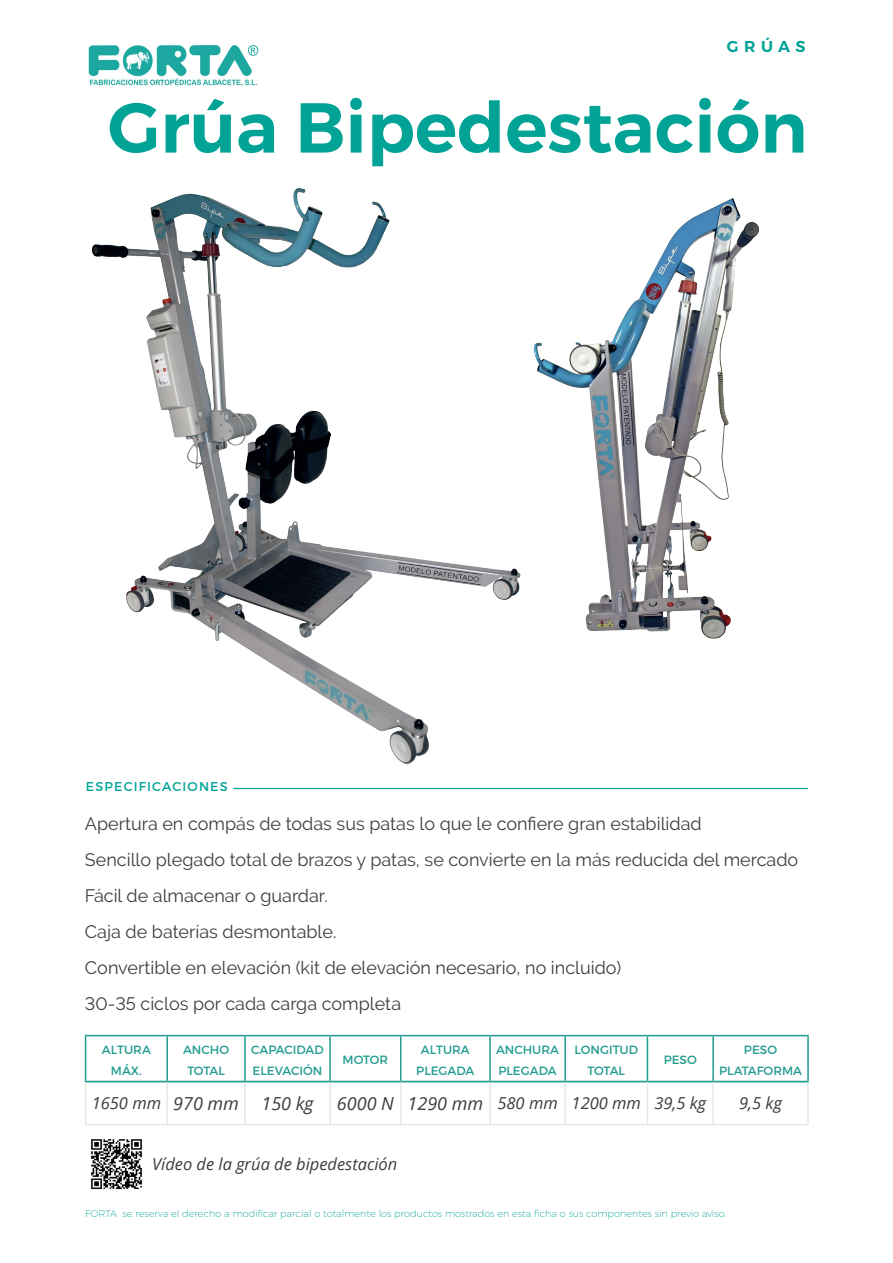
<style>
.page{position:relative;width:893px;height:1263px;background:#fff}
.page>*{position:absolute;margin:0;border:0;box-sizing:border-box;transform-origin:0 0}
.t1{font:600 70.5px "Montserrat";color:#00a395}
.t2{font:18px/36px "Raleway";color:#3e3e3f}
.t3{font:italic 18px "Open Sans";color:#3e3e3f}
.t4{font:italic 16.5px "Open Sans";color:#3e3e3f}
.t5{font:600 15.75px "Montserrat";letter-spacing:.35em;color:#00a395}
.t6{font:12.75px "Montserrat";letter-spacing:.09em;color:#00a395}
.t7{font:12px/21.6px "Montserrat";color:#219b8f;text-align:center}
.t8{font:12px/21.6px "Montserrat";color:#219c90}
.t9{font:200 9.75px "Montserrat";color:#00a395}
.s1{font-size:16.5px}
.s2{font-size:18px}
</style>
<div class="page">
<img style="left:88px;top:46px;width:171px;height:39px">
<img style="left:91px;top:188px;width:430px;height:577px">
<hr style="left:85px;top:1081px;width:82px;height:1px;background:#219b8f">
<hr style="left:245px;top:1081px;width:85px;height:1px;background:#219b8f">
<hr style="left:401px;top:1081px;width:89px;height:1px;background:#219b8f">
<hr style="left:166px;top:1082px;width:2px;height:42px;background:#e9e8e7">
<hr style="left:244px;top:1082px;width:2px;height:42px;background:#e9e8e7">
<hr style="left:329px;top:1082px;width:2px;height:42px;background:#e9e8e7">
<hr style="left:400px;top:1082px;width:1px;height:42px;background:#e9e8e7">
<hr style="left:489px;top:1082px;width:2px;height:42px;background:#e9e8e7">
<hr style="left:564px;top:1082px;width:2px;height:42px;background:#e9e8e7">
<hr style="left:564px;top:1036px;width:2px;height:45px;background:#219c90">
<hr style="left:565px;top:1081px;width:82px;height:1px;background:#219c90">
<hr style="left:647px;top:1081px;width:66px;height:1px;background:#219c90">
<hr style="left:713px;top:1081px;width:96px;height:1px;background:#219c90">
<hr style="left:489px;top:1036px;width:2px;height:45px;background:#219c90">
<hr style="left:490px;top:1081px;width:75px;height:1px;background:#219c90">
<hr style="left:329px;top:1036px;width:2px;height:45px;background:#219c90">
<hr style="left:400px;top:1036px;width:1px;height:45px;background:#219c90">
<hr style="left:330px;top:1081px;width:71px;height:1px;background:#219c90">
<hr style="left:166px;top:1036px;width:2px;height:45px;background:#219c90">
<hr style="left:244px;top:1036px;width:2px;height:45px;background:#219c90">
<hr style="left:167px;top:1081px;width:78px;height:1px;background:#219c90">
<hr style="left:85px;top:1035px;width:81px;height:1px;background:#219b8f">
<hr style="left:85px;top:1036px;width:1px;height:45px;background:#219b8f">
<hr style="left:246px;top:1035px;width:83px;height:1px;background:#219b8f">
<hr style="left:401px;top:1035px;width:88px;height:1px;background:#219b8f">
<hr style="left:166px;top:1035px;width:80px;height:1px;background:#219c90">
<hr style="left:329px;top:1035px;width:72px;height:1px;background:#219c90">
<hr style="left:489px;top:1035px;width:76px;height:1px;background:#219c90">
<hr style="left:565px;top:1035px;width:82px;height:1px;background:#219c90">
<hr style="left:647px;top:1035px;width:66px;height:1px;background:#219c90">
<hr style="left:647px;top:1036px;width:1px;height:45px;background:#219c90">
<hr style="left:713px;top:1035px;width:96px;height:1px;background:#219c90">
<hr style="left:712px;top:1036px;width:2px;height:45px;background:#219c90">
<hr style="left:807px;top:1036px;width:2px;height:45px;background:#219c90">
<hr style="left:85px;top:1082px;width:1px;height:42px;background:#e9e8e7">
<hr style="left:85px;top:1124px;width:81px;height:1px;background:#e9e8e7">
<hr style="left:246px;top:1124px;width:83px;height:1px;background:#e9e8e7">
<hr style="left:401px;top:1124px;width:88px;height:1px;background:#e9e8e7">
<hr style="left:647px;top:1082px;width:1px;height:42px;background:#e9e8e7">
<hr style="left:712px;top:1082px;width:2px;height:42px;background:#e9e8e7">
<hr style="left:807px;top:1082px;width:2px;height:42px;background:#e9e8e7">
<hr style="left:166px;top:1124px;width:80px;height:1px;background:#e9e8e7">
<hr style="left:329px;top:1124px;width:72px;height:1px;background:#e9e8e7">
<hr style="left:489px;top:1124px;width:76px;height:1px;background:#e9e8e7">
<hr style="left:565px;top:1124px;width:82px;height:1px;background:#e9e8e7">
<hr style="left:647px;top:1124px;width:66px;height:1px;background:#e9e8e7">
<hr style="left:713px;top:1124px;width:96px;height:1px;background:#e9e8e7">
<hr style="left:233px;top:788px;width:575px;height:1px;background:#00a395">
<img style="left:533px;top:198px;width:226px;height:441px">
<img style="left:90px;top:1139px;width:53px;height:51px">
<p class="t5" style="left:727px;top:36px;width:80px">GRÚAS</p>
<h1 class="t1" style="left:108px;top:84px;width:701px">Grúa Bipedestación</h1>
<p class="t6" style="left:86px;top:779px;width:143px">ESPECIFICACIONES</p>
<p class="t2" style="left:85px;top:805px;width:715px">Apertura en compás de todas sus patas lo que le confiere gran estabilidad<br>Sencillo plegado total de brazos y patas, se convierte en la más reducida del mercado Fácil de almacenar o guardar.<br>Caja de baterías desmontable.<br>Convertible en elevación (kit de elevación necesario, no incluido)<br>30-35 ciclos por cada carga completa</p>
<p class="t7" style="left:102px;top:1038px;width:50px">ALTURA<br>MÁX.</p>
<p class="t7" style="left:183px;top:1038px;width:47px">ANCHO<br>TOTAL</p>
<p class="t7" style="left:251px;top:1038px;width:74px;text-align:left">CAPACIDAD<br>ELEVACIÓN</p>
<p class="t8" style="left:343px;top:1049px;width:47px">MOTOR</p>
<p class="t7" style="left:416px;top:1038px;width:60px">ALTURA<br>PLEGADA</p>
<p class="t8" style="left:496px;top:1038px;width:64px">ANCHURA<br>PLEGADA</p>
<p class="t7" style="left:574px;top:1038px;width:65px">LONGITUD<br>TOTAL</p>
<p class="t7" style="left:664px;top:1049px;width:35px">PESO</p>
<p class="t7" style="left:719px;top:1038px;width:84px">PESO<br>PLATAFORMA</p>
<p class="t3" style="left:92px;top:1091px;width:223px"><span class="s1">1650 mm</span> 970 mm 150 kg</p>
<p class="t4" style="left:337px;top:1092px;width:371px"><span class="s2">6000 N 1290 mm</span> 580 mm 1200 mm 39,5 kg</p>
<p class="t4" style="left:739px;top:1092px;width:44px">9,5 kg</p>
<p class="t4" style="left:152px;top:1153px;width:247px">Vídeo de la grúa de bipedestación</p>
<p class="t9" style="left:85px;top:1208px;width:643px">FORTA se reserva el derecho a modificar parcial o totalmente los productos mostrados en esta ficha o sus componentes sin previo aviso.</p>
</div>
